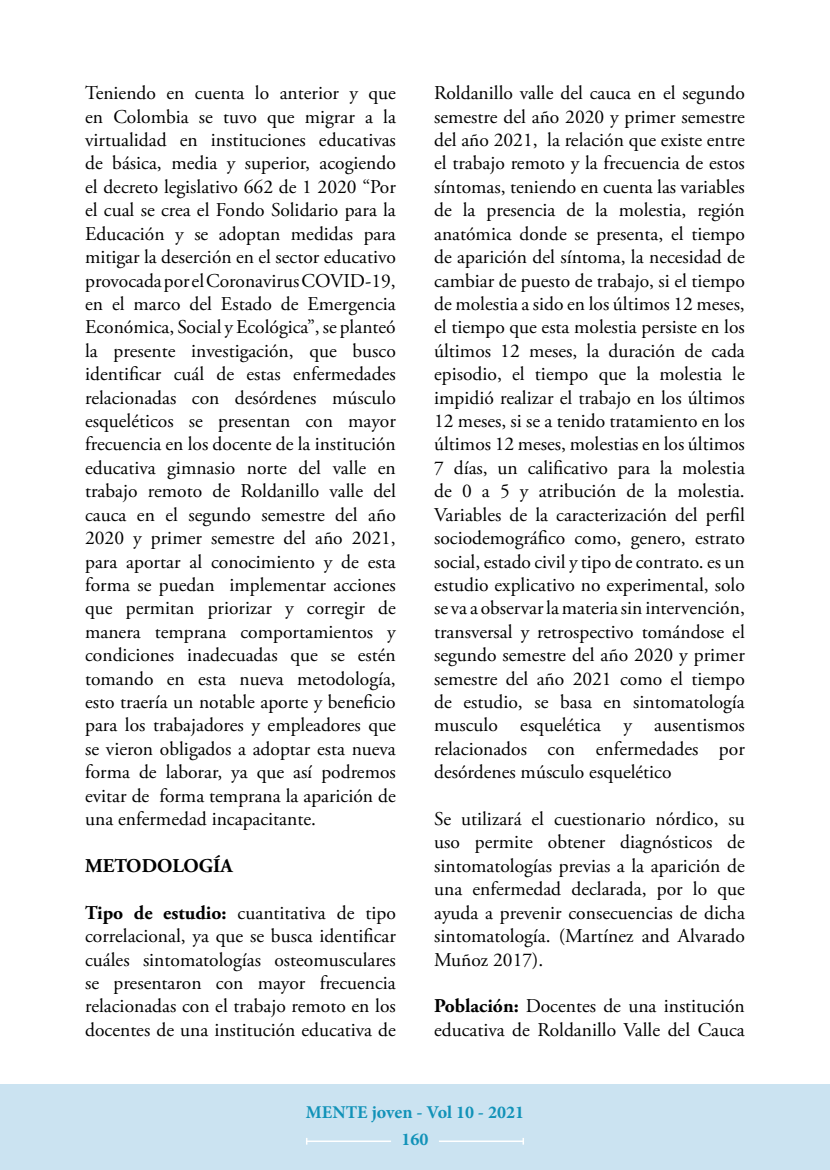
<style>
.page{position:relative;width:830px;height:1170px;background:#fff}
.page>*{position:absolute;margin:0;border:0;box-sizing:border-box;transform-origin:0 0}
.t1{font:19.5px/23.4px "Adobe Garamond Pro";color:#000;text-align:justify}
.t2{font:700 19.5px "Adobe Garamond Pro";color:#000}
.t3{font:700 18px/26.5px "Minion Pro";color:#1192b8;text-align:center}
.s1{font-weight:700}
</style>
<div class="page">
<div style="left:0;top:1084px;width:829px;height:85px;background:#cbe3f1"></div>
<hr style="left:306px;top:1140px;width:85px;height:1px;background:#fff">
<hr style="left:438px;top:1140px;width:85px;height:1px;background:#fff">
<p class="t1" style="left:85px;top:82px;width:312px">Teniendo en cuenta lo anterior y que en Colombia se tuvo que migrar a la virtualidad en instituciones educativas de básica, media y superior, acogiendo el decreto legislativo 662 de 1 2020 “Por el cual se crea el Fondo Solidario para la Educación y se adoptan medidas para mitigar la deserción en el sector educativo provocada por el Coronavirus COVID-19, en el marco del Estado de Emergencia Económica, Social y Ecológica”, se planteó la presente investigación, que busco identificar cuál de estas enfermedades relacionadas con desórdenes músculo esqueléticos se presentan con mayor frecuencia en los docente de la institución educativa gimnasio norte del valle en trabajo remoto de Roldanillo valle del cauca en el segundo semestre del año 2020 y primer semestre del año 2021, para aportar al conocimiento y de esta forma se puedan implementar acciones que permitan priorizar y corregir de manera temprana comportamientos y condiciones inadecuadas que se estén tomando en esta nueva metodología, esto traería un notable aporte y beneficio para los trabajadores y empleadores que se vieron obligados a adoptar esta nueva forma de laborar, ya que así podremos evitar de forma temprana la aparición de una enfermedad incapacitante.</p>
<p class="t2" style="left:85px;top:854px;width:149px">METODOLOGÍA</p>
<p class="t1" style="left:85px;top:901px;width:312px"><span class="s1">Tipo de estudio:</span> cuantitativa de tipo correlacional, ya que se busca identificar cuáles sintomatologías osteomusculares se presentaron con mayor frecuencia relacionadas con el trabajo remoto en los docentes de una institución educativa de</p>
<p class="t1" style="left:434px;top:82px;width:312px">Roldanillo valle del cauca en el segundo semestre del año 2020 y primer semestre del año 2021, la relación que existe entre el trabajo remoto y la frecuencia de estos síntomas, teniendo en cuenta las variables de la presencia de la molestia, región anatómica donde se presenta, el tiempo de aparición del síntoma, la necesidad de cambiar de puesto de trabajo, si el tiempo de molestia a sido en los últimos 12 meses, el tiempo que esta molestia persiste en los últimos 12 meses, la duración de cada episodio, el tiempo que la molestia le impidió realizar el trabajo en los últimos 12 meses, si se a tenido tratamiento en los últimos 12 meses, molestias en los últimos 7 días, un calificativo para la molestia de 0 a 5 y atribución de la molestia.<br>Variables de la caracterización del perfil sociodemográfico como, genero, estrato social, estado civil y tipo de contrato. es un estudio explicativo no experimental, solo se va a observar la materia sin intervención, transversal y retrospectivo tomándose el segundo semestre del año 2020 y primer semestre del año 2021 como el tiempo de estudio, se basa en sintomatología musculo esquelética y ausentismos relacionados con enfermedades por desórdenes músculo esquelético</p>
<p class="t1" style="left:434px;top:807px;width:312px">Se utilizará el cuestionario nórdico, su uso permite obtener diagnósticos de sintomatologías previas a la aparición de una enfermedad declarada, por lo que ayuda a prevenir consecuencias de dicha sintomatología. (Martínez and Alvarado Muñoz 2017).</p>
<p class="t1" style="left:434px;top:995px;width:312px"><span class="s1">Población:</span> Docentes de una institución educativa de Roldanillo Valle del Cauca</p>
<p class="t3" style="left:306px;top:1098px;width:219px">MENTE joven - Vol 10 - 2021<br>160</p>
</div>
